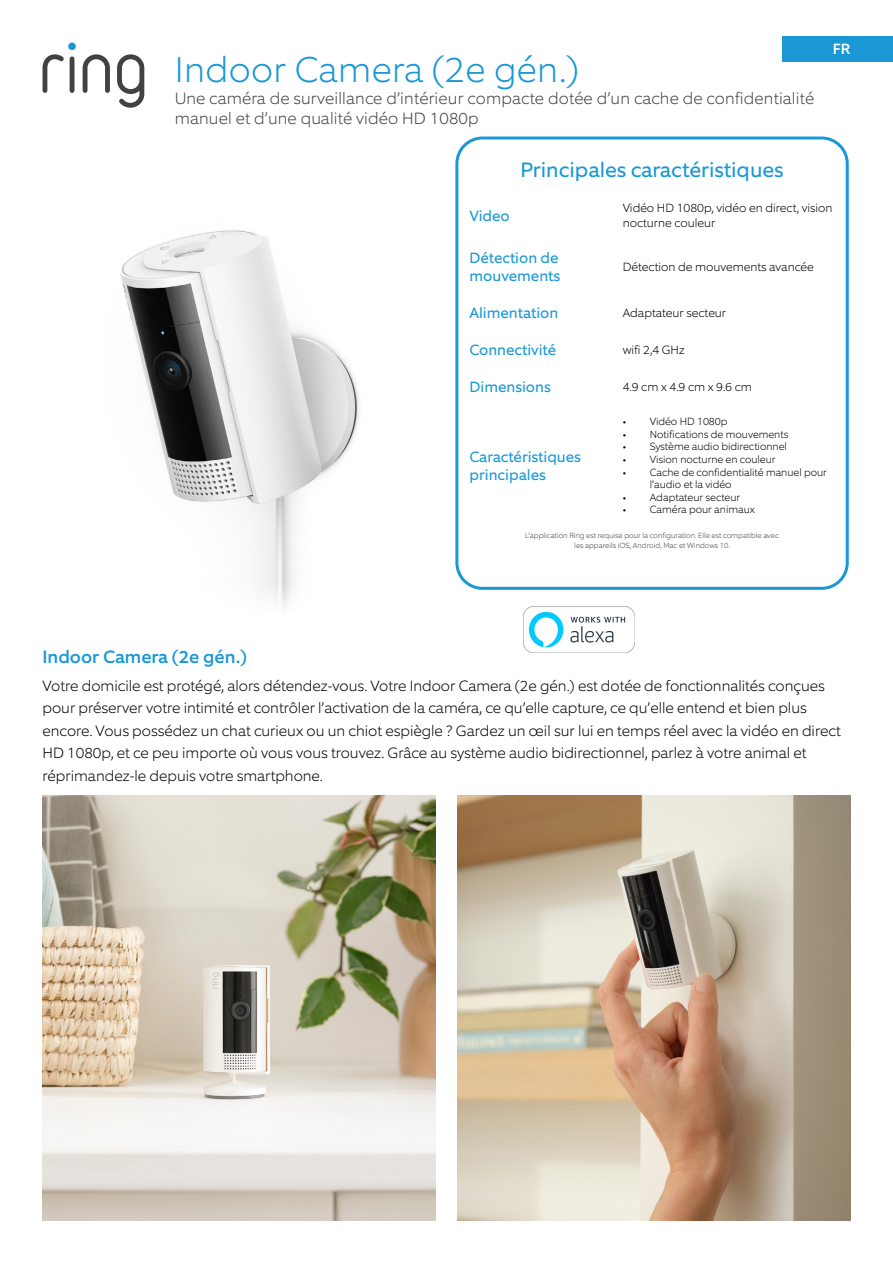
<style>
.page{position:relative;width:893px;height:1263px;background:#fff}
.page>*{position:absolute;margin:0;border:0;box-sizing:border-box;transform-origin:0 0}
.t1{font:200 36px "Equip";letter-spacing:.01em;color:#1998d5}
.t2{font:21px "Equip";color:#1998d5}
.t3{font:500 18px "Equip";color:#1998d5}
.t4{font:200 16.5px/19.8px "Equip";letter-spacing:.01em;color:#424242}
.t5{font:200 15px/22.5px "Equip";color:#000}
.t6{font:15px/18px "Equip";color:#1998d5}
.t7{font:500 15px "Equip";color:#fff}
.t8{font:200 12px/14.4px "Equip";color:#000}
.t9{font:200 10.5px/12.6px "Equip";color:#000}
.t10{font:200 7.5px/10.5px "Equip";color:#424242;text-align:center}
</style>
<div class="page">
<div style="left:782px;top:36px;width:111px;height:25px;background:#1998d5"></div>
<img style="left:120px;top:230px;width:239px;height:377px">
<div style="left:455px;top:136px;width:394px;height:454px;border:3px solid #1998d5;border-radius:26px"></div>
<img style="left:524px;top:606px;width:110px;height:46px">
<svg style="left:117px;top:54px;width:27px;height:54px"></svg>
<svg style="left:83px;top:54px;width:27px;height:39px"></svg>
<svg style="left:43px;top:54px;width:21px;height:39px"></svg>
<hr style="left:70px;top:57px;width:4px;height:36px;background:#424242;border-radius:2px">
<div style="left:68px;top:43px;width:8px;height:7px;background:#1998d5;border-radius:50%"></div>
<img style="left:43px;top:795px;width:393px;height:425px">
<img style="left:457px;top:795px;width:393px;height:425px">
<h1 class="t1" style="left:175px;top:47px;width:405px">Indoor Camera (2e gén.)</h1>
<p class="t4" style="left:175px;top:88px;width:641px">Une caméra de surveillance d’intérieur compacte dotée d’un cache de confidentialité manuel et d’une qualité vidéo HD 1080p</p>
<h2 class="t2" style="left:521px;top:156px;width:264px">Principales caractéristiques</h2>
<p class="t7" style="left:833px;top:39px;width:19px">FR</p>
<p class="t6" style="left:469px;top:206px;width:42px">Video</p>
<p class="t8" style="left:623px;top:201px;width:211px">Vidéo HD 1080p, vidéo en direct, vision nocturne couleur</p>
<p class="t6" style="left:469px;top:249px;width:92px">Détection de mouvements</p>
<p class="t8" style="left:623px;top:260px;width:193px">Détection de mouvements avancée</p>
<p class="t6" style="left:469px;top:304px;width:91px">Alimentation</p>
<p class="t8" style="left:623px;top:306px;width:105px">Adaptateur secteur</p>
<p class="t6" style="left:469px;top:341px;width:88px">Connectivité</p>
<p class="t8" style="left:623px;top:342px;width:63px">wifi 2,4 GHz</p>
<p class="t6" style="left:469px;top:377px;width:83px">Dimensions</p>
<p class="t8" style="left:623px;top:379px;width:131px">4.9 cm x 4.9 cm x 9.6 cm</p>
<p class="t3" style="left:43px;top:645px;width:206px">Indoor Camera (2e gén.)</p>
<p class="t9" style="left:623px;top:415px;width:106px">• Vidéo HD 1080p</p>
<p class="t9" style="left:623px;top:428px;width:167px">• Notifications de mouvements</p>
<p class="t9" style="left:623px;top:440px;width:166px">• Système audio bidirectionnel</p>
<p class="t9" style="left:623px;top:453px;width:154px">• Vision nocturne en couleur</p>
<p class="t9" style="left:650px;top:465px;width:179px;text-indent:-27px">• Cache de confidentialité manuel pour l’audio et la vidéo</p>
<p class="t9" style="left:623px;top:491px;width:119px">• Adaptateur secteur</p>
<p class="t9" style="left:623px;top:503px;width:134px">• Caméra pour animaux</p>
<p class="t10" style="left:525px;top:530px;width:255px">L’application Ring est requise pour la configuration. Elle est compatible avec les appareils iOS, Android, Mac et Windows 10.</p>
<p class="t6" style="left:469px;top:448px;width:113px">Caractéristiques principales</p>
<p class="t5" style="left:43px;top:674px;width:800px">Votre domicile est protégé, alors détendez-vous. Votre Indoor Camera (2e gén.) est dotée de fonctionnalités conçues pour préserver votre intimité et contrôler l’activation de la caméra, ce qu’elle capture, ce qu’elle entend et bien plus encore. Vous possédez un chat curieux ou un chiot espiègle ? Gardez un œil sur lui en temps réel avec la vidéo en direct HD 1080p, et ce peu importe où vous vous trouvez. Grâce au système audio bidirectionnel, parlez à votre animal et réprimandez-le depuis votre smartphone.</p>
</div>
